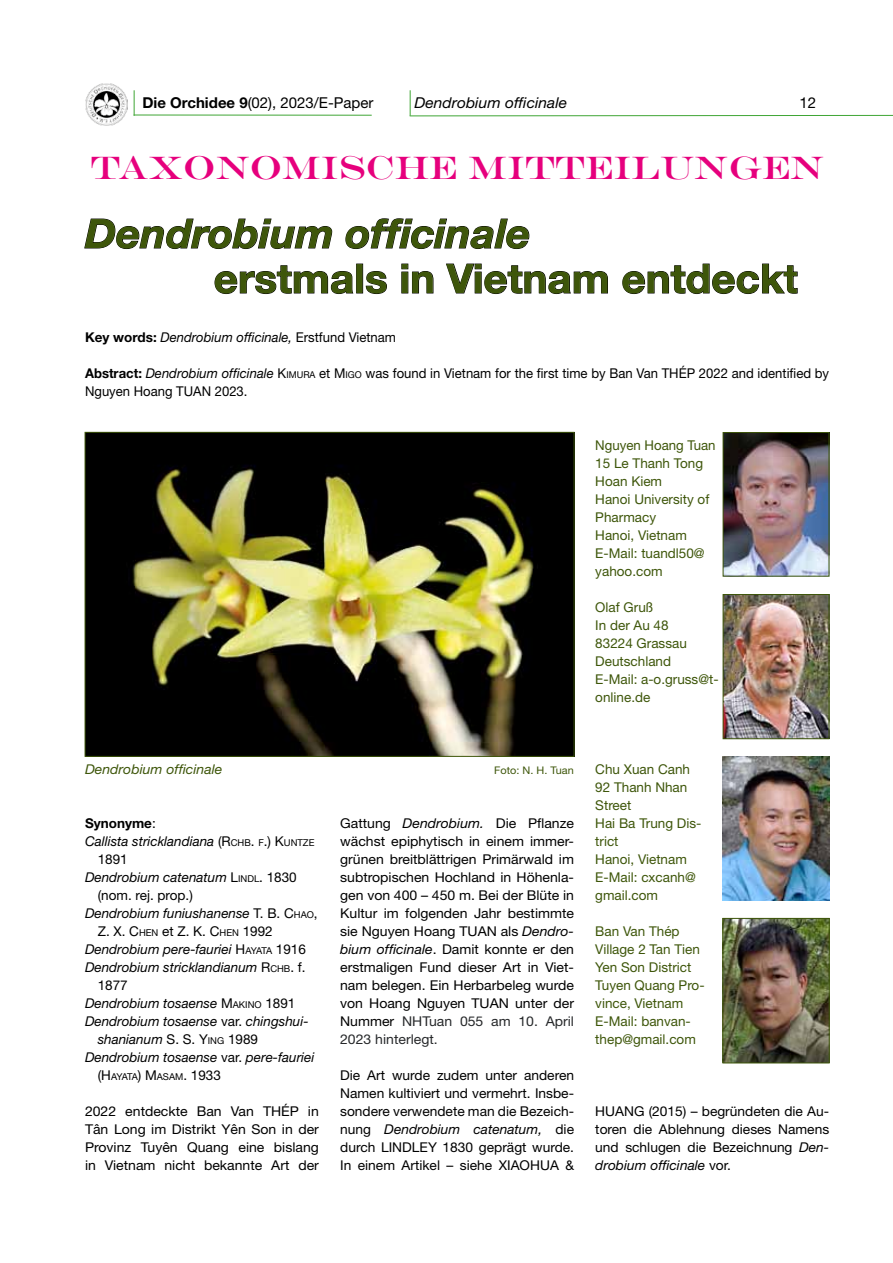
<style>
.page{position:relative;width:893px;height:1263px;background:#fff}
.page>*{position:absolute;margin:0;border:0;box-sizing:border-box;transform-origin:0 0}
.t1{font:700 40.5px "Helvetica Neue";color:#3e560a;scale:1.04 1}
.t2{font:italic 700 40.5px "Helvetica Neue";color:#3e560a;scale:1.04 1}
.t3{font:33px "Engravers";color:#e6007d;scale:1.04 1}
.t4{font:15px "Helvetica Neue";color:#000}
.t5{font:italic 15px "Helvetica Neue";color:#000;scale:1.04 1}
.t6{font:13.5px/18px "Helvetica Neue";color:#000;text-align:justify;scale:1.04 1}
.t7{font:13.5px/18px "Helvetica Neue";color:#000;text-align:justify}
.t8{font:13.5px/18px "Helvetica Neue";color:#3e560a}
.t9{font:italic 13.5px "Helvetica Neue";color:#000}
.t10{font:italic 13.5px "Helvetica Neue";color:#3e560a;scale:1.04 1}
.t11{font:700 13.5px "Helvetica Neue";color:#000}
.t12{font:10.5px "Helvetica Neue";color:#3e560a;scale:1.04 1}
.t13{font:9.45px "Helvetica Neue";letter-spacing:-.075em;color:#000}
.s1{font-weight:700}
.s2{font-weight:700;font-style:normal}
.s3{font-style:normal}
.s4{font-style:italic}
.s5{font-style:inherit}
.s6{font-size:9.45px}
.s7{font-weight:400}
.s8{font-style:normal;font-size:9.45px}
.s9{font-size:13.5px}
.s10{color:#26282a}
</style>
<div class="page">
<img style="left:85px;top:84px;width:43px;height:42px">
<svg style="left:134px;top:90px;width:1px;height:25px"></svg>
<hr style="left:134px;top:115px;width:238px;height:1px;background:#3fa535">
<svg style="left:409px;top:90px;width:484px;height:26px"></svg>
<svg style="left:84px;top:218px;width:248px;height:31px"></svg>
<svg style="left:345px;top:218px;width:185px;height:31px"></svg>
<svg style="left:214px;top:265px;width:140px;height:29px"></svg>
<div style="left:356px;top:264px;width:7px;height:29px;border:1px solid #000"></div>
<svg style="left:365px;top:271px;width:22px;height:23px"></svg>
<svg style="left:401px;top:263px;width:33px;height:31px"></svg>
<svg style="left:446px;top:263px;width:162px;height:31px"></svg>
<svg style="left:622px;top:263px;width:176px;height:31px"></svg>
<img style="left:725px;top:434px;width:102px;height:140px">
<div style="left:723px;top:432px;width:106px;height:144px;border:1px solid #3e560a"></div>
<img style="left:725px;top:596px;width:102px;height:141px">
<div style="left:723px;top:594px;width:106px;height:145px;border:1px solid #3e560a"></div>
<img style="left:725px;top:920px;width:102px;height:141px">
<div style="left:723px;top:918px;width:106px;height:145px;border:1px solid #3e560a"></div>
<img style="left:87px;top:434px;width:485px;height:320px">
<div style="left:85px;top:432px;width:489px;height:324px;border:1px solid #3e560a"></div>
<img style="left:723px;top:756px;width:106px;height:145px">
<p class="t4" style="left:142px;top:94px;width:233px"><span class="s1">Die Orchidee 9</span>(02), 2023/E-Paper</p>
<p class="t5" style="left:415px;top:94px;width:148px">Dendrobium officinale</p>
<p class="t4" style="left:800px;top:94px;width:18px">12</p>
<h2 class="t3" style="left:90px;top:148px;width:707px">TAXONOMISCHE MITTEILUNGEN</h2>
<h1 class="t2" style="left:85px;top:208px;width:430px">Dendrobium officinale</h1>
<h1 class="t1" style="left:214px;top:253px;width:563px">erstmals in Vietnam entdeckt</h1>
<p class="t9" style="left:85px;top:329px;width:313px"><span class="s2">Key words:</span> Dendrobium officinale, <span class="s3">Erstfund Vietnam</span></p>
<p class="t7" style="left:85px;top:364px;width:746px"><span class="s1">Abstract:</span> <span class="s4">Dendrobium officinale</span> <span class="s5">K</span><span class="s6">IMURA</span> et <span class="s5">M</span> <span class="s6">IGO</span> was found in Vietnam for the first time by Ban Van THÉP 2022 and identified by<br>Nguyen Hoang Tuan 2023.</p>
<p class="t8" style="left:595px;top:436px;width:122px">Nguyen Hoang Tuan<br>15 Le Thanh Tong<br>Hoan Kiem<br>Hanoi University of<br>Pharmacy<br>Hanoi, Vietnam<br>E-Mail: tuandl50@ yahoo.com</p>
<p class="t8" style="left:595px;top:598px;width:125px">Olaf Gruß<br>In der Au 48<br>83224 Grassau<br>Deutschland<br>E-Mail: a-o.gruss@t&shy;online.de</p>
<p class="t10" style="left:85px;top:761px;width:134px">Dendrobium officinale</p>
<p class="t12" style="left:494px;top:764px;width:78px">Foto: N. H. Tuan</p>
<p class="t11" style="left:85px;top:815px;width:72px">Synonyme<span class="s7">:</span></p>
<p class="t9" style="left:85px;top:833px;width:231px">Callista stricklandiana <span class="s3">(</span><span class="s3">R</span><span class="s8">CHB</span><span class="s3">.</span> <span class="s8">F</span><span class="s3">.)</span> <span class="s3">K</span><span class="s8">UNTZE</span></p>
<p class="t7" style="left:98px;top:850px;width:32px">1891</p>
<p class="t9" style="left:85px;top:869px;width:213px">Dendrobium catenatum <span class="s3">L</span><span class="s8">INDL</span><span class="s3">.</span> <span class="s3">1830</span></p>
<p class="t7" style="left:98px;top:886px;width:97px">(nom. rej. prop.)</p>
<p class="t9" style="left:85px;top:905px;width:234px">Dendrobium funiushanense <span class="s3">T. B.</span> <span class="s3">C</span><span class="s8">HAO</span><span class="s3">,</span></p>
<p class="t7" style="left:98px;top:922px;width:176px">Z. X. <span class="s5">C</span><span class="s6">HEN</span> et Z. K. <span class="s5">C</span><span class="s6">HEN</span> 1992</p>
<p class="t9" style="left:85px;top:941px;width:222px">Dendrobium pere-fauriei <span class="s3">H</span> <span class="s8">AYATA</span> <span class="s3">1916</span></p>
<p class="t9" style="left:85px;top:959px;width:222px">Dendrobium stricklandianum <span class="s3">R</span><span class="s8">CHB</span><span class="s3">. f.</span></p>
<p class="t7" style="left:98px;top:976px;width:32px">1877</p>
<p class="t9" style="left:85px;top:995px;width:212px">Dendrobium tosaense <span class="s3">M</span> <span class="s8">AKINO</span> <span class="s3">1891</span></p>
<p class="t9" style="left:85px;top:1013px;width:225px">Dendrobium tosaense <span class="s3">var.</span> chingshui-</p>
<p class="t9" style="left:98px;top:1031px;width:162px">shanianum <span class="s3">S. S.</span> <span class="s3">Y</span><span class="s8">ING</span> <span class="s3">1989</span></p>
<p class="t9" style="left:85px;top:1049px;width:231px">Dendrobium tosaense <span class="s3">var.</span> pere-fauriei</p>
<p class="t13" style="left:98px;top:1071px;width:125px"><span class="s9">(</span><span class="s9">H</span> AYATA<span class="s9">)</span> <span class="s9">M</span> ASAM<span class="s9">. 1933</span></p>
<p class="t6" style="left:85px;top:1102px;width:226px">2022 entdeckte Ban Van THÉP in Tân Long im Distrikt Yên Son in der Provinz Tuyên Quang eine bislang in Vietnam nicht bekannte Art der</p>
<p class="t6" style="left:340px;top:814px;width:226px">Gattung <span class="s4">Dendrobium.</span> Die Pflanze wächst epiphytisch in einem immer&shy;grünen breitblättrigen Primärwald im subtropischen Hochland in Höhenla&shy;gen von 400 – 450 m. Bei der Blüte in Kultur im folgenden Jahr bestimmte sie Nguyen Hoang TUAN als <span class="s4">Dendro&shy;bium officinale</span>. Damit konnte er den erstmaligen Fund dieser Art in Viet&shy;nam belegen. Ein Herbarbeleg wurde von Hoang Nguyen TUAN unter der Nummer <span class="s10">NHTuan 055 am 10. April 2023 hinterlegt.</span></p>
<p class="t7" style="left:340px;top:1066px;width:235px">Die Art wurde zudem unter anderen Namen kultiviert und vermehrt. Insbe&shy;sondere verwendete man die Bezeich&shy;nung <span class="s4">Dendrobium catenatum,</span> die durch LINDLEY 1830 geprägt wurde.<br>In einem Artikel – siehe Xiaoh</p>
<p class="t7" style="left:540px;top:1156px;width:35px">ua &amp;</p>
<p class="t8" style="left:595px;top:760px;width:108px">Chu Xuan Canh<br>92 Thanh Nhan<br>Street<br>Hai Ba Trung Dis&shy;trict<br>Hanoi, Vietnam<br>E-Mail: cxcanh@ gmail.com</p>
<p class="t8" style="left:595px;top:922px;width:111px">Ban Van Thép<br>Village 2 Tan Tien<br>Yen Son District<br>Tuyen Quang Pro&shy;vince, Vietnam<br>E-Mail: banvan&shy;thep@gmail.com</p>
<p class="t7" style="left:595px;top:1102px;width:235px">HUANG (2015) – begründeten die Au&shy;toren die Ablehnung dieses Namens und schlugen die Bezeichnung <span class="s4">Den&shy;drobium officinale</span> vor.</p>
</div>
